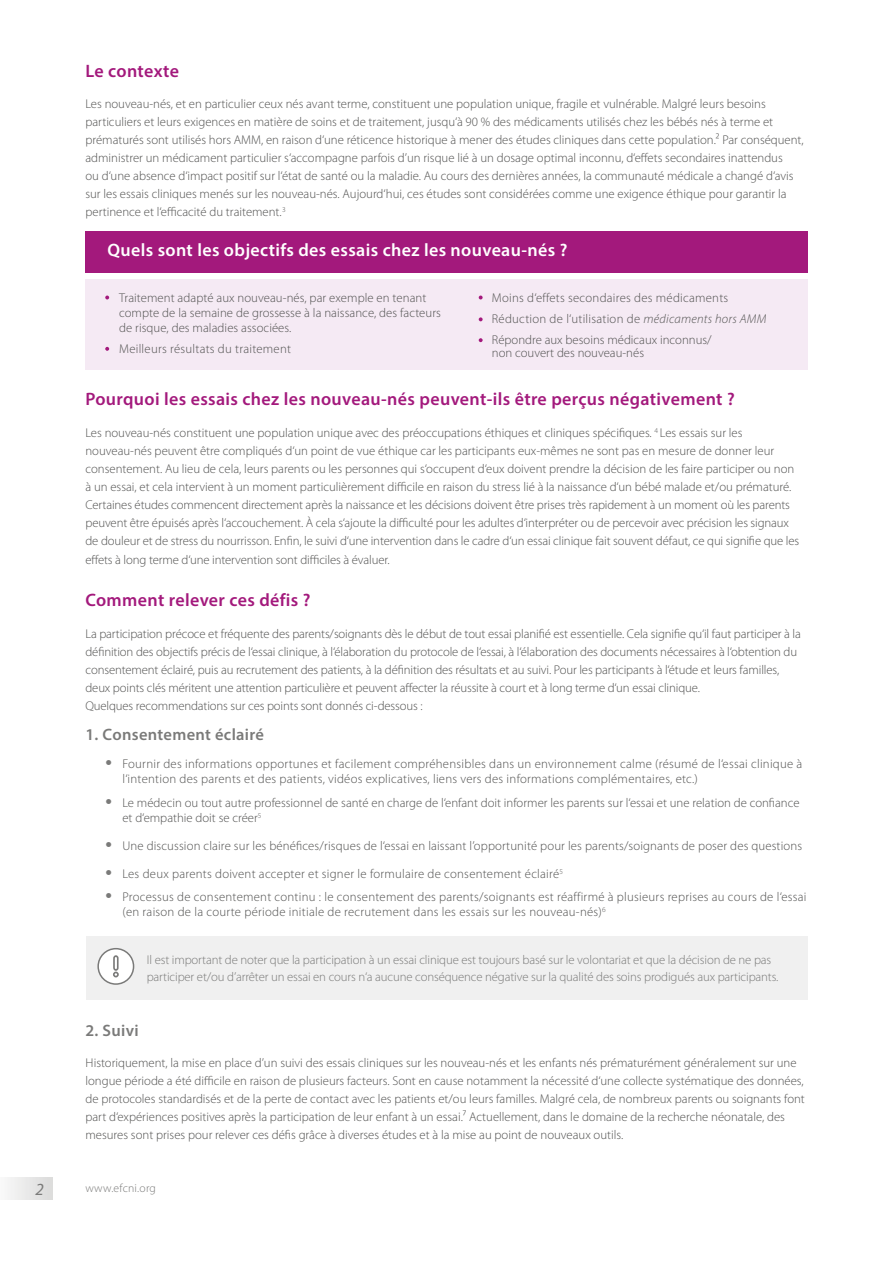
<style>
.page{position:relative;width:893px;height:1263px;background:#fff}
.page>*{position:absolute;margin:0;border:0;box-sizing:border-box;transform-origin:0 0}
.t1{font:600 18px "Myriad Pro";letter-spacing:.02em;color:#a3197c}
.t2{font:600 18px "Myriad Pro";letter-spacing:.02em;color:#fff}
.t3{font:italic 17.1px "Myriad Pro";color:#7a7a79}
.t4{font:600 16.5px "Myriad Pro";letter-spacing:.02em;color:#7a7a79}
.t5{font:300 12.75px/18px "Myriad Pro";color:#525251}
.t6{font:300 12.75px/15px "Myriad Pro";letter-spacing:.02em;color:#525251}
.t7{font:300 12.75px/16.5px "Myriad Pro";letter-spacing:-.01em;color:#7a7a79}
.t8{font:300 11.7px "Myriad Pro";letter-spacing:.02em;color:#7a7a79}
.s1{font-style:italic}
.s2{font-weight:600;font-size:21px;color:#7a7a79}
</style>
<div class="page">
<div style="left:86px;top:936px;width:721px;height:63px;background:#f0f0f0"></div>
<div style="left:85px;top:231px;width:722px;height:42px;background:#a3197c"></div>
<div style="left:0;top:1177px;width:53px;height:22px;background:linear-gradient(to right,#f9f9f9,#dadada)"></div>
<div style="left:85px;top:280px;width:722px;height:90px;background:#f5eaf4"></div>
<svg style="left:105px;top:296px;width:4px;height:3px"></svg>
<svg style="left:105px;top:347px;width:4px;height:4px"></svg>
<svg style="left:479px;top:296px;width:4px;height:3px"></svg>
<svg style="left:479px;top:317px;width:4px;height:4px"></svg>
<svg style="left:479px;top:338px;width:4px;height:4px"></svg>
<div style="left:98px;top:949px;width:36px;height:35px;background:#fff;border-radius:50%"></div>
<div style="left:97px;top:948px;width:37px;height:37px;border:2px solid #7a7a79;border-radius:50%"></div>
<svg style="left:113px;top:955px;width:6px;height:22px"></svg>
<h1 class="t1" style="left:85px;top:60px;width:95px">Le contexte</h1>
<p class="t5" style="left:85px;top:95px;width:720px">Les nouveau-nés, et en particulier ceux nés avant terme, constituent une population unique, fragile et vulnérable. Malgré leurs besoins particuliers et leurs exigences en matière de soins et de traitement, jusqu‘à 90 % des médicaments utilisés chez les bébés nés à terme et prématurés sont utilisés hors AMM, en raison d‘une réticence historique à mener des études cliniques dans cette population.² Par conséquent, administrer un médicament particulier s‘accompagne parfois d’un risque lié à un dosage optimal inconnu, d‘effets secondaires inattendus<br>ou d‘une absence d‘impact positif sur l‘état de santé ou la maladie. Au cours des dernières années, la communauté médicale a changé d‘avis sur les essais cliniques menés sur les nouveau-nés. Aujourd‘hui, ces études sont considérées comme une exigence éthique pour garantir la pertinence et l‘efficacité du traitement.<sup>3</sup></p>
<h1 class="t2" style="left:107px;top:239px;width:462px">Quels sont les objectifs des essais chez les nouveau-nés ?</h1>
<p class="t5" style="left:119px;top:290px;width:323px;line-height:15px">Traitement adapté aux nouveau-nés, par exemple en tenant compte de la semaine de grossesse à la naissance, des facteurs de risque, des maladies associées.</p>
<p class="t6" style="left:119px;top:341px;width:174px">Meilleurs résultats du traitement</p>
<p class="t6" style="left:492px;top:287px;width:276px;line-height:21.1px">Moins d‘effets secondaires des médicaments<br>Réduction de l‘utilisation de <span class="s1">médicaments hors AMM<br></span>Répondre aux besoins médicaux inconnus/</p>
<p class="t5" style="left:492px;top:344px;width:154px">non couvert des nouveau-nés</p>
<h1 class="t1" style="left:85px;top:388px;width:651px">Pourquoi les essais chez les nouveau-nés peuvent-ils être perçus négativement ?</h1>
<p class="t5" style="left:85px;top:424px;width:715px">Les nouveau-nés constituent une population unique avec des préoccupations éthiques et cliniques spécifiques. <sup>4</sup> Les essais sur les nouveau-nés peuvent être compliqués d‘un point de vue éthique car les participants eux-mêmes ne sont pas en mesure de donner leur consentement. Au lieu de cela, leurs parents ou les personnes qui s‘occupent d‘eux doivent prendre la décision de les faire participer ou non à un essai, et cela intervient à un moment particulièrement difficile en raison du stress lié à la naissance d‘un bébé malade et/ou prématuré.<br>Certaines études commencent directement après la naissance et les décisions doivent être prises très rapidement à un moment où les parents peuvent être épuisés après l‘accouchement. À cela s‘ajoute la difficulté pour les adultes d‘interpréter ou de percevoir avec précision les signaux de douleur et de stress du nourrisson. Enfin, le suivi d‘une intervention dans le cadre d‘un essai clinique fait souvent défaut, ce qui signifie que les</p>
<p class="t5" style="left:85px;top:551px;width:306px">effets à long terme d‘une intervention sont difficiles à évaluer.</p>
<h1 class="t1" style="left:85px;top:589px;width:227px">Comment relever ces défis ?</h1>
<p class="t5" style="left:85px;top:625px;width:717px">La participation précoce et fréquente des parents/soignants dès le début de tout essai planifié est essentielle. Cela signifie qu‘il faut participer à la définition des objectifs précis de l‘essai clinique, à l‘élaboration du protocole de l‘essai, à l‘élaboration des documents nécessaires à l‘obtention du consentement éclairé, puis au recrutement des patients, à la définition des résultats et au suivi. Pour les participants à l‘étude et leurs familles, deux points clés méritent une attention particulière et peuvent affecter la réussite à court et à long terme d‘un essai clinique.<br>Quelques recommendations sur ces points sont donnés ci-dessous :</p>
<p class="t4" style="left:85px;top:724px;width:180px">1. Consentement éclairé</p>
<p class="t6" style="left:122px;top:757px;width:681px;text-indent:-17px"><span class="s2">•</span> Fournir des informations opportunes et facilement compréhensibles dans un environnement calme (résumé de l‘essai clinique à l‘intention des parents et des patients, vidéos explicatives, liens vers des informations complémentaires, etc.)</p>
<p class="t5" style="left:122px;top:795px;width:679px;line-height:15px;text-indent:-17px"><span class="s2">•</span> Le médecin ou tout autre professionnel de santé en charge de l‘enfant doit informer les parents sur l‘essai et une relation de confiance et d‘empathie doit se créer<sup>5</sup></p>
<p class="t5" style="left:105px;top:837px;width:698px"><span class="s2">•</span> Une discussion claire sur les bénéfices/risques de l‘essai en laissant l’opportunité pour les parents/soignants de poser des questions</p>
<p class="t6" style="left:105px;top:866px;width:459px"><span class="s2">•</span> Les deux parents doivent accepter et signer le formulaire de consentement éclairé<sup>5</sup></p>
<p class="t6" style="left:122px;top:890px;width:685px;text-indent:-17px"><span class="s2">•</span> Processus de consentement continu : le consentement des parents/soignants est réaffirmé à plusieurs reprises au cours de l‘essai (en raison de la courte période initiale de recrutement dans les essais sur les nouveau-nés)<sup>6</sup></p>
<p class="t7" style="left:147px;top:952px;width:633px">Il est important de noter que la participation à un essai clinique est toujours basé sur le volontariat et que la décision de ne pas participer et/ou d’arrêter un essai en cours n‘a aucune conséquence négative sur la qualité des soins prodigués aux participants.</p>
<p class="t4" style="left:85px;top:1020px;width:55px">2. Suivi</p>
<p class="t5" style="left:85px;top:1054px;width:721px">Historiquement, la mise en place d’un suivi des essais cliniques sur les nouveau-nés et les enfants nés prématurément généralement sur une longue période a été difficile en raison de plusieurs facteurs. Sont en cause notamment la nécessité d‘une collecte systématique des données, de protocoles standardisés et de la perte de contact avec les patients et/ou leurs familles. Malgré cela, de nombreux parents ou soignants font part d‘expériences positives après la participation de leur enfant à un essai.⁷ Actuellement, dans le domaine de la recherche néonatale, des mesures sont prises pour relever ces défis grâce à diverses études et à la mise au point de nouveaux outils.</p>
<h2 class="t3" style="left:35px;top:1178px;width:10px">2</h2>
<p class="t8" style="left:85px;top:1182px;width:72px">www.efcni.org</p>
</div>
